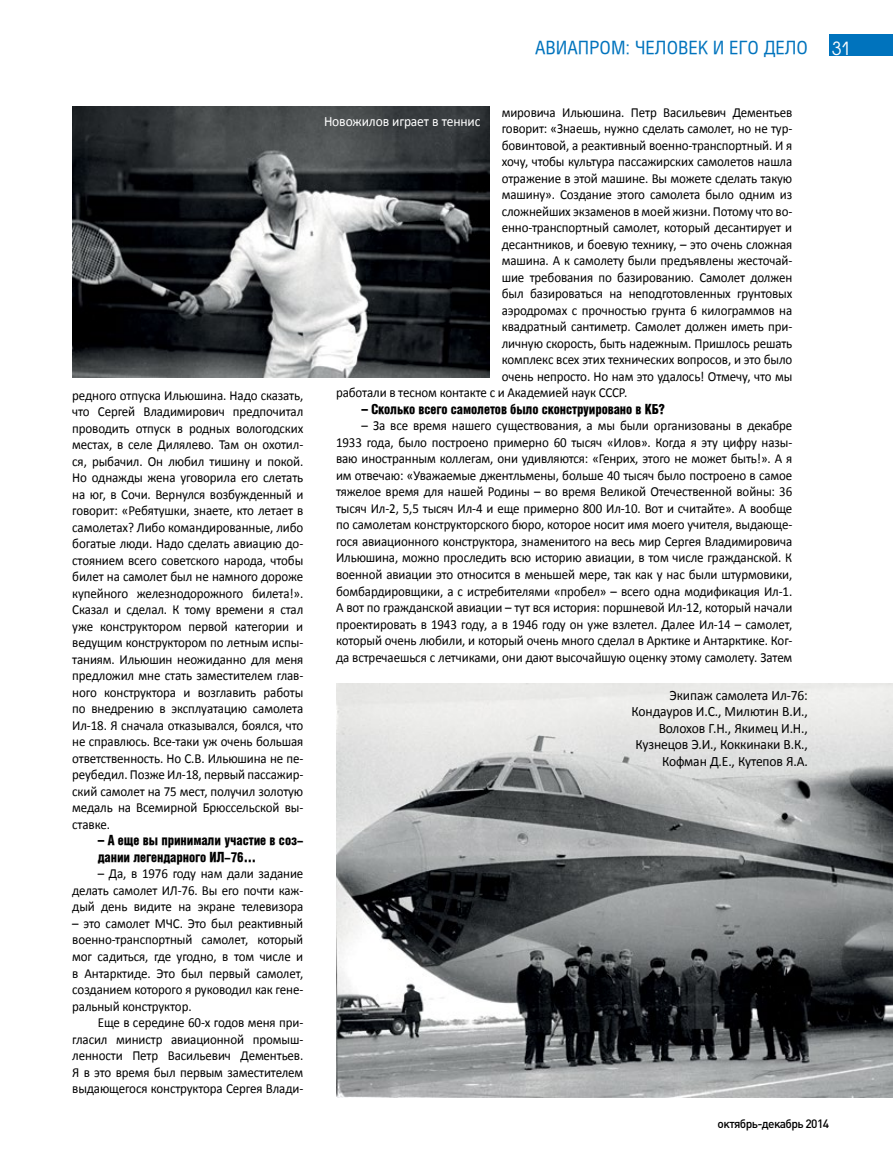
<style>
.page{position:relative;width:893px;height:1170px;background:#fff}
.page>*{position:absolute;margin:0;border:0;box-sizing:border-box;transform-origin:0 0}
.t1{font:18px "Helios Cond";color:#0073bd;scale:1.08 1}
.t2{font:18px "Avant Garde Gothic C";color:#fff}
.t3{font:14.25px/16.5px "Calibri";letter-spacing:-.01em;color:#000;text-align:right;scale:.95 1}
.t4{font:14.25px "Calibri";letter-spacing:-.01em;color:#fff;scale:.95 1}
.t5{font:13.8px/16.5px "Calibri";letter-spacing:-.01em;color:#000;text-align:justify;scale:.94 1}
.t6{font:900 13.8px/16.5px "Helios Cond";letter-spacing:-.01em;color:#000;scale:.95 1}
.t7{font:500 12px "Plumb";letter-spacing:-.05em;color:#000}
</style>
<div class="page">
<div style="left:829px;top:34px;width:64px;height:21px;background:#0073bd"></div>
<img style="left:336px;top:683px;width:557px;height:414px">
<img style="left:72px;top:106px;width:417px;height:271px">
<p class="t5" style="left:72px;top:387px;width:247px">редного отпуска Ильюшина. Надо сказать, что Сергей Владимирович предпочитал проводить отпуск в родных вологодских местах, в селе Дилялево. Там он охотил&shy;ся, рыбачил. Он любил тишину и покой.<br>Но однажды жена уговорила его слетать на юг, в Сочи. Вернулся возбужденный и говорит: «Ребятушки, знаете, кто летает в самолетах? Либо командированные, либо богатые люди. Надо сделать авиацию до&shy;стоянием всего советского народа, чтобы билет на самолет был не намного дороже купейного железнодорожного билета!».<br>Сказал и сделал. К тому времени я стал уже конструктором первой категории и ведущим конструктором по летным испы&shy;таниям. Ильюшин неожиданно для меня предложил мне стать заместителем глав&shy;ного конструктора и возглавить работы по внедрению в эксплуатацию самолета Ил-18. Я сначала отказывался, боялся, что не справлюсь. Все-таки уж очень большая ответственность. Но С.В. Ильюшина не пе&shy;реубедил. Позже Ил-18, первый пассажир&shy;ский самолет на 75 мест, получил золотую медаль на Всемирной Брюссельской вы&shy;ставке.</p>
<p class="t6" style="left:98px;top:832px;width:218px">– А еще вы принимали участие в соз&shy;дании легендарного ИЛ-76...</p>
<p class="t5" style="left:72px;top:865px;width:247px;text-indent:26px">– Да, в 1976 году нам дали задание делать самолет ИЛ-76. Вы его почти каж&shy;дый день видите на экране телевизора</p>
<p class="t5" style="left:72px;top:915px;width:247px">– это самолет МЧС. Это был реактивный</p>
<p class="t5" style="left:72px;top:931px;width:247px">военно-транспортный самолет, который</p>
<p class="t5" style="left:72px;top:948px;width:247px">мог садиться, где угодно, в том числе и</p>
<p class="t5" style="left:72px;top:964px;width:247px">в Антарктиде. Это был первый самолет,</p>
<p class="t5" style="left:72px;top:981px;width:247px">созданием которого я руководил как гене-</p>
<p class="t5" style="left:72px;top:997px;width:128px">ральный конструктор.</p>
<p class="t5" style="left:98px;top:1014px;width:220px">Еще в середине 60-х годов меня при-</p>
<p class="t5" style="left:72px;top:1030px;width:247px">гласил министр авиационной промыш-</p>
<p class="t5" style="left:72px;top:1047px;width:247px">ленности Петр Васильевич Дементьев.</p>
<p class="t5" style="left:72px;top:1063px;width:247px">Я в это время был первым заместителем</p>
<p class="t5" style="left:72px;top:1080px;width:247px">выдающегося конструктора Сергея Влади-</p>
<p class="t1" style="left:535px;top:37px;width:12px">АВИАПРОМ</p>
<p class="t1" style="left:626px;top:37px;width:170px">: Человек и его дело</p>
<p class="t5" style="left:502px;top:104px;width:311px">мировича Ильюшина. Петр Васильевич Дементьев</p>
<p class="t5" style="left:502px;top:120px;width:311px">говорит: «Знаешь, нужно сделать самолет, но не тур-</p>
<p class="t5" style="left:502px;top:137px;width:311px">бовинтовой, а реактивный военно-транспортный. И я</p>
<p class="t5" style="left:502px;top:153px;width:311px">хочу, чтобы культура пассажирских самолетов нашла</p>
<p class="t5" style="left:502px;top:170px;width:311px">отражение в этой машине. Вы можете сделать такую</p>
<p class="t5" style="left:502px;top:186px;width:311px">машину». Создание этого самолета было одним из</p>
<p class="t5" style="left:502px;top:203px;width:311px">сложнейших экзаменов в моей жизни. Потому что во-</p>
<p class="t5" style="left:502px;top:219px;width:311px">енно-транспортный самолет, который десантирует и</p>
<p class="t5" style="left:502px;top:236px;width:311px">десантников, и боевую технику, – это очень сложная</p>
<p class="t5" style="left:502px;top:252px;width:311px">машина. А к самолету были предъявлены жесточай-</p>
<p class="t5" style="left:502px;top:269px;width:311px">шие требования по базированию. Самолет должен</p>
<p class="t5" style="left:502px;top:285px;width:311px">был базироваться на неподготовленных грунтовых</p>
<p class="t5" style="left:502px;top:302px;width:311px">аэродромах с прочностью грунта 6 килограммов на</p>
<p class="t5" style="left:502px;top:318px;width:311px">квадратный сантиметр. Самолет должен иметь при-</p>
<p class="t5" style="left:502px;top:335px;width:311px">личную скорость, быть надежным. Пришлось решать</p>
<p class="t5" style="left:502px;top:351px;width:311px">комплекс всех этих технических вопросов, и это было</p>
<p class="t5" style="left:502px;top:368px;width:311px">очень непросто. Но нам это удалось! Отмечу, что мы</p>
<p class="t5" style="left:336px;top:384px;width:311px">работали в тесном контакте с и Академией наук СССР.</p>
<p class="t6" style="left:362px;top:401px;width:321px">– Сколько всего самолетов было сконструировано в КБ?</p>
<p class="t5" style="left:336px;top:417px;width:487px;text-indent:26px">– За все время нашего существования, а мы были организованы в декабре 1933 года, было построено примерно 60 тысяч «Илов». Когда я эту цифру назы&shy;ваю иностранным коллегам, они удивляются: «Генрих, этого не может быть!». А я им отвечаю: «Уважаемые джентльмены, больше 40 тысяч было построено в самое тяжелое время для нашей Родины – во время Великой Отечественной войны: 36 тысяч Ил-2, 5,5 тысяч Ил-4 и еще примерно 800 Ил-10. Вот и считайте». А вообще по самолетам конструкторского бюро, которое носит имя моего учителя, выдающе&shy;гося авиационного конструктора, знаменитого на весь мир Сергея Владимировича Ильюшина, можно проследить всю историю авиации, в том числе гражданской. К военной авиации это относится в меньшей мере, так как у нас были штурмовики, бомбардировщики, а с истребителями «пробел» – всего одна модификация Ил-1.<br>А вот по гражданской авиации – тут вся история: поршневой Ил-12, который начали проектировать в 1943 году, а в 1946 году он уже взлетел. Далее Ил-14 – самолет, который очень любили, и который очень много сделал в Арктике и Антарктике. Ког&shy;да встречаешься с летчиками, они дают высочайшую оценку этому самолету. Затем</p>
<p class="t3" style="left:632px;top:687px;width:187px">Экипаж самолета Ил-76:<br>Кондауров И.С., Милютин В.И.,<br>Волохов Г.Н., Якимец И.Н.,<br>Кузнецов Э.И., Коккинаки В.К.,<br>Кофман Д.Е., Кутепов Я.А.</p>
<p class="t4" style="left:324px;top:112px;width:166px">Новожилов играет в теннис</p>
<p class="t2" style="left:832px;top:38px;width:20px">31</p>
<p class="t7" style="left:718px;top:1117px;width:113px">октябрь-декабрь 2014</p>
</div>
